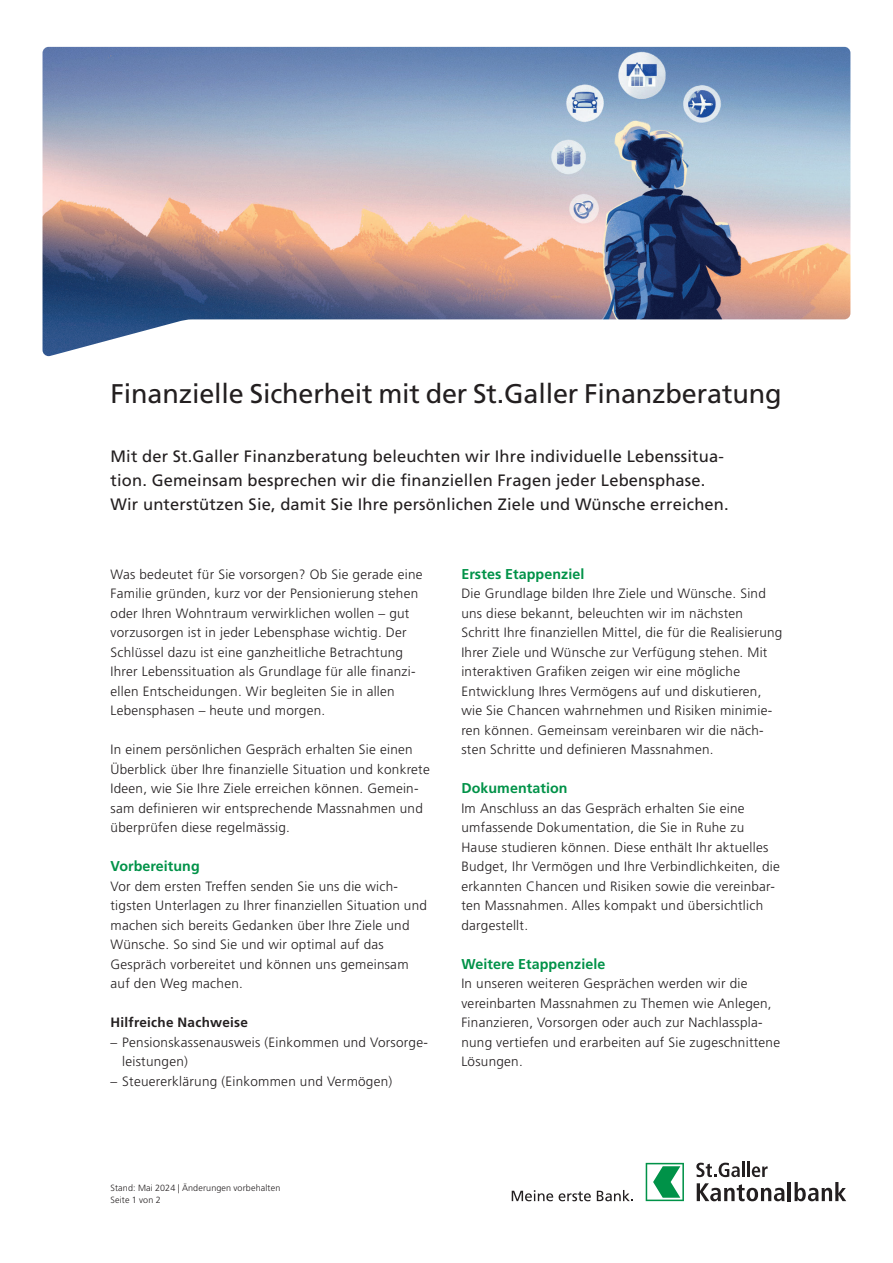
<style>
.page{position:relative;width:893px;height:1263px;background:#fff}
.page>*{position:absolute;margin:0;border:0;box-sizing:border-box;transform-origin:0 0}
.t1{font:27px "Frutiger LT Std";letter-spacing:-.005em;color:#231f20}
.t2{font:16.5px/24px "Frutiger LT Std";letter-spacing:.01em;color:#231f20}
.t3{font:700 14.25px "Frutiger LT Std";letter-spacing:.005em;color:#009248}
.t4{font:300 13.5px/19.5px "Frutiger LT Std";letter-spacing:.02em;color:#231f20}
.t5{font:700 13.5px "Frutiger LT Std";letter-spacing:.02em;color:#231f20}
.t6{font:300 9px/12px "Frutiger LT Std";letter-spacing:.015em;color:#231f20}
</style>
<div class="page">
<svg style="left:512px;top:1190px;width:41px;height:11px"></svg>
<svg style="left:559px;top:1191px;width:32px;height:10px"></svg>
<svg style="left:597px;top:1190px;width:36px;height:11px"></svg>
<svg style="left:646px;top:1163px;width:38px;height:38px"></svg>
<svg style="left:696px;top:1162px;width:48px;height:15px"></svg>
<hr style="left:747px;top:1162px;width:3px;height:15px;background:#231f20">
<svg style="left:752px;top:1166px;width:16px;height:11px"></svg>
<svg style="left:697px;top:1183px;width:87px;height:18px"></svg>
<hr style="left:788px;top:1182px;width:3px;height:19px;background:#231f20">
<svg style="left:794px;top:1182px;width:52px;height:19px"></svg>
<img style="left:43px;top:47px;width:807px;height:309px">
<h1 class="t1" style="left:111px;top:378px;width:672px">Finanzielle Sicherheit mit der St.Galler Finanzberatung</h1>
<p class="t2" style="left:111px;top:444px;width:620px">Mit der St.Galler Finanzberatung beleuchten wir Ihre individuelle Lebenssitua&shy;tion. Gemeinsam besprechen wir die finanziellen Fragen jeder Lebensphase.<br>Wir unterstützen Sie, damit Sie Ihre persönlichen Ziele und Wünsche erreichen.</p>
<p class="t4" style="left:111px;top:564px;width:314px">Was bedeutet für Sie vorsorgen? Ob Sie gerade eine Familie gründen, kurz vor der Pensionierung stehen oder Ihren Wohntraum verwirklichen wollen – gut vorzusorgen ist in jeder Lebensphase wichtig. Der Schlüssel dazu ist eine ganzheitliche Betrachtung Ihrer Lebenssituation als Grundlage für alle finanzi&shy;ellen Entscheidungen. Wir begleiten Sie in allen Lebensphasen – heute und morgen.</p>
<p class="t4" style="left:111px;top:740px;width:321px">In einem persönlichen Gespräch erhalten Sie einen Überblick über Ihre finanzielle Situation und konkrete Ideen, wie Sie Ihre Ziele erreichen können. Gemein&shy;sam definieren wir entsprechende Massnahmen und überprüfen diese regelmässig.</p>
<p class="t3" style="left:111px;top:858px;width:91px">Vorbereitung</p>
<p class="t4" style="left:111px;top:876px;width:318px">Vor dem ersten Treffen senden Sie uns die wich&shy;tigsten Unterlagen zu Ihrer finanziellen Situation und machen sich bereits Gedanken über Ihre Ziele und Wünsche. So sind Sie und wir optimal auf das Gespräch vorbereitet und können uns gemeinsam auf den Weg machen.</p>
<p class="t5" style="left:111px;top:1014px;width:139px">Hilfreiche Nachweise</p>
<p class="t4" style="left:122px;top:1032px;width:307px;text-indent:-12px">– Pensionskassenausweis (Einkommen und Vorsorge&shy;leistungen)</p>
<p class="t4" style="left:111px;top:1071px;width:283px">– Steuererklärung (Einkommen und Vermögen)</p>
<p class="t3" style="left:461px;top:565px;width:124px">Erstes Etappenziel</p>
<p class="t4" style="left:461px;top:584px;width:323px">Die Grundlage bilden Ihre Ziele und Wünsche. Sind uns diese bekannt, beleuchten wir im nächsten Schritt Ihre finanziellen Mittel, die für die Realisierung Ihrer Ziele und Wünsche zur Verfügung stehen. Mit interaktiven Grafiken zeigen wir eine mögliche Entwicklung Ihres Vermögens auf und diskutieren, wie Sie Chancen wahrnehmen und Risiken minimie&shy;ren können. Gemeinsam vereinbaren wir die näch&shy;sten Schritte und definieren Massnahmen.</p>
<p class="t3" style="left:461px;top:780px;width:108px">Dokumentation</p>
<p class="t4" style="left:461px;top:798px;width:320px">Im Anschluss an das Gespräch erhalten Sie eine umfassende Dokumentation, die Sie in Ruhe zu Hause studieren können. Diese enthält Ihr aktuelles Budget, Ihr Vermögen und Ihre Verbindlichkeiten, die erkannten Chancen und Risiken sowie die vereinbar&shy;ten Massnahmen. Alles kompakt und übersichtlich dargestellt.</p>
<p class="t3" style="left:461px;top:955px;width:145px">Weitere Etappenziele</p>
<p class="t4" style="left:461px;top:974px;width:320px">In unseren weiteren Gesprächen werden wir die vereinbarten Massnahmen zu Themen wie Anlegen, Finanzieren, Vorsorgen oder auch zur Nachlasspla&shy;nung vertiefen und erarbeiten auf Sie zugeschnittene Lösungen.</p>
<p class="t6" style="left:111px;top:1182px;width:171px">Stand: Mai 2024 | Änderungen vorbehalten<br>Seite 1 von 2</p>
</div>
